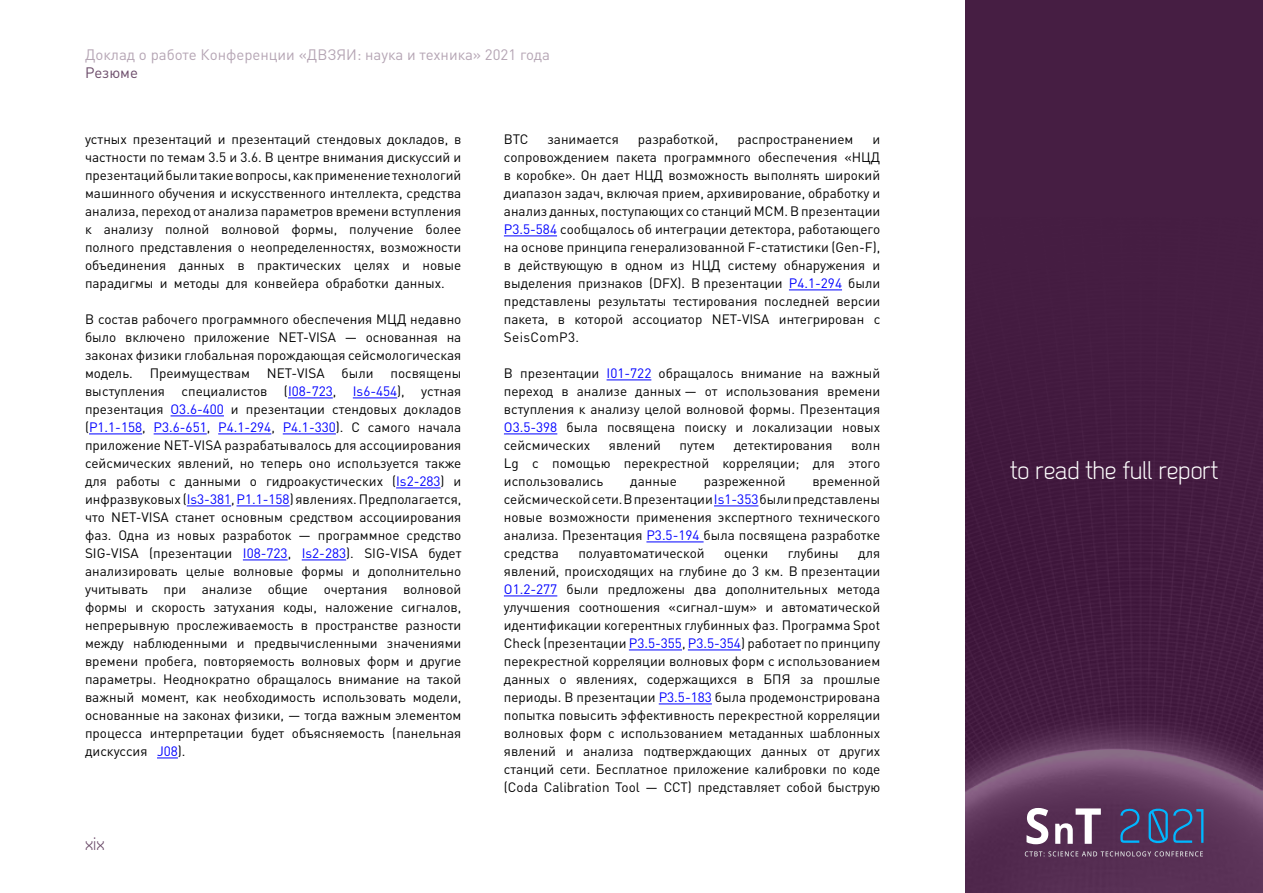
<style>
.page{position:relative;width:1263px;height:893px;background:#fff}
.page>*{position:absolute;margin:0;border:0;box-sizing:border-box;transform-origin:0 0}
.t1{font:25.5px "Dekar";color:#fff}
.t2{font:18px "Dekar";color:#6b4b69}
.t3{font:15px "DIN Pro";color:#b5a5b4}
.t4{font:15px "DIN Pro";color:#6b4b69}
.t5{font:13.5px/18px "DIN Pro";color:#000;text-align:justify}
.s1{color:#00f}
</style>
<div class="page">
<div style="left:965px;top:0;width:298px;height:893px;background:#461e43"></div>
<img style="left:966px;top:462px;width:297px;height:431px">
<svg style="left:1026px;top:808px;width:22px;height:36px"></svg>
<svg style="left:1055px;top:808px;width:46px;height:36px"></svg>
<svg style="left:1025px;top:851px;width:178px;height:5px"></svg>
<svg style="left:1120px;top:808px;width:19px;height:35px"></svg>
<svg style="left:1148px;top:806px;width:55px;height:39px;background:#43507d"></svg>
<hr style="left:288px;top:398px;width:45px;height:1px;background:#00f">
<hr style="left:353px;top:398px;width:44px;height:1px;background:#00f">
<hr style="left:171px;top:416px;width:53px;height:1px;background:#00f">
<hr style="left:89px;top:434px;width:53px;height:1px;background:#00f">
<hr style="left:154px;top:434px;width:53px;height:1px;background:#00f">
<hr style="left:218px;top:434px;width:53px;height:1px;background:#00f">
<hr style="left:283px;top:434px;width:53px;height:1px;background:#00f">
<hr style="left:396px;top:488px;width:45px;height:1px;background:#00f">
<hr style="left:187px;top:506px;width:44px;height:1px;background:#00f">
<hr style="left:236px;top:506px;width:54px;height:1px;background:#00f">
<hr style="left:243px;top:560px;width:45px;height:1px;background:#00f">
<hr style="left:302px;top:560px;width:44px;height:1px;background:#00f">
<svg style="left:157px;top:758px;width:21px;height:1px"></svg>
<hr style="left:504px;top:236px;width:53px;height:1px;background:#00f">
<hr style="left:789px;top:290px;width:53px;height:1px;background:#00f">
<hr style="left:607px;top:380px;width:44px;height:1px;background:#00f">
<hr style="left:504px;top:434px;width:53px;height:1px;background:#00f">
<hr style="left:714px;top:506px;width:44px;height:1px;background:#00f">
<hr style="left:646px;top:542px;width:58px;height:1px;background:#00f">
<hr style="left:504px;top:596px;width:53px;height:1px;background:#00f">
<hr style="left:629px;top:650px;width:53px;height:1px;background:#00f">
<hr style="left:688px;top:650px;width:53px;height:1px;background:#00f">
<hr style="left:659px;top:704px;width:53px;height:1px;background:#00f">
<p class="t3" style="left:85px;top:43px;width:466px">Доклад о работе Конференции «ДВЗЯИ: наука и техника» 2021 года</p>
<p class="t4" style="left:85px;top:61px;width:55px">Резюме</p>
<p class="t5" style="left:85px;top:129px;width:378px">устных презентаций и презентаций стендовых докладов, в частности по темам 3.5 и 3.6. В центре внимания дискуссий и презентаций были такие вопросы, как применение технологий машинного обучения и искусственного интеллекта, средства анализа, переход от анализа параметров времени вступления к анализу полной волновой формы, получение более полного представления о неопределенностях, возможности объединения данных в практических целях и новые парадигмы и методы для конвейера обработки данных.</p>
<p class="t5" style="left:85px;top:309px;width:378px">В состав рабочего программного обеспечения МЦД недавно было включено приложение NET-VISA — основанная на законах физики глобальная порождающая сейсмологическая модель.</p>
<p class="t5" style="left:150px;top:363px;width:102px">Преимуществам</p>
<p class="t5" style="left:267px;top:363px;width:59px">NET-VISA</p>
<p class="t5" style="left:341px;top:363px;width:34px">были</p>
<p class="t5" style="left:85px;top:363px;width:378px;text-indent:305px">посвящены выступления специалистов (<span class="s1">I08-723</span>, <span class="s1">Is6-454</span>), устная презентация <span class="s1">O3.6-400</span> и презентации стендовых докладов (<span class="s1">P1.1-158</span>, <span class="s1">P3.6-651</span>, <span class="s1">P4.1-294</span>, <span class="s1">P4.1-330</span>). С самого начала приложение NET-VISA разрабатывалось для ассоциирования сейсмических явлений, но теперь оно используется также для работы с данными о гидроакустических (<span class="s1">Is2-283</span>) и инфразвуковых (<span class="s1">Is3-381</span>, <span class="s1">P1.1-158</span>) явлениях. Предполагается, что NET-VISA станет основным средством ассоциирования фаз. Одна из новых разработок — программное средство SIG-VISA (презентации <span class="s1">I08-723</span>, <span class="s1">Is2-283</span>). SIG-VISA будет анализировать целые волновые формы и дополнительно учитывать при анализе общие очертания волновой формы и скорость затухания коды, наложение сигналов, непрерывную прослеживаемость в пространстве разности между наблюденными и предвычисленными значениями времени пробега, повторяемость волновых форм и другие параметры. Неоднократно обращалось внимание на такой важный момент, как необходимость использовать модели, основанные на законах физики, — тогда важным элементом процесса интерпретации будет объясняемость (панельная дискуссия <span class="s1">J08</span>).</p>
<h2 class="t2" style="left:85px;top:835px;width:21px">xix</h2>
<p class="t5" style="left:504px;top:129px;width:26px">ВТС</p>
<p class="t5" style="left:547px;top:129px;width:73px">занимается</p>
<p class="t5" style="left:638px;top:129px;width:82px">разработкой,</p>
<p class="t5" style="left:737px;top:129px;width:118px">распространением</p>
<p class="t5" style="left:504px;top:129px;width:378px;text-indent:369px">и сопровождением пакета программного обеспечения «НЦД в коробке». Он дает НЦД возможность выполнять широкий диапазон задач, включая прием, архивирование, обработку и анализ данных, поступающих со станций МСМ. В презентации <span class="s1">P3.5-584</span> сообщалось об интеграции детектора, работающего на основе принципа генерализованной F-статистики (Gen-F), в действующую в одном из НЦД систему обнаружения и выделения признаков (DFX). В презентации <span class="s1">P4.1-294</span> были представлены результаты тестирования последней версии пакета, в которой ассоциатор NET-VISA интегрирован с SeisComP3.</p>
<p class="t5" style="left:504px;top:363px;width:378px">В презентации <span class="s1">I01-722</span> обращалось внимание на важный переход в анализе данных — от использования времени вступления к анализу целой волновой формы. Презентация <span class="s1">O3.5-398</span> была посвящена поиску и локализации новых сейсмических</p>
<p class="t5" style="left:609px;top:435px;width:54px">явлений</p>
<p class="t5" style="left:680px;top:435px;width:37px">путем</p>
<p class="t5" style="left:734px;top:435px;width:100px">детектирования</p>
<p class="t5" style="left:504px;top:435px;width:378px;text-indent:347px">волн Lg с помощью перекрестной корреляции; для этого использовались</p>
<p class="t5" style="left:504px;top:471px;width:378px;text-indent:308px">временной сейсмической сети. В презентации <span class="s1">Is1-353</span> были представлены новые возможности применения экспертного технического анализа. Презентация <span class="s1">P3.5-194</span> была посвящена разработке средства</p>
<p class="t5" style="left:630px;top:471px;width:48px">данные</p>
<p class="t5" style="left:704px;top:471px;width:83px">разреженной</p>
<p class="t5" style="left:578px;top:543px;width:128px">полуавтоматической</p>
<p class="t5" style="left:724px;top:543px;width:46px">оценки</p>
<p class="t5" style="left:788px;top:543px;width:52px">глубины</p>
<p class="t5" style="left:504px;top:543px;width:378px;text-indent:354px">для явлений, происходящих на глубине до 3 км. В презентации <span class="s1">O1.2-277</span> были предложены два дополнительных метода улучшения соотношения «сигнал-шум» и автоматической идентификации когерентных глубинных фаз. Программа Spot Check (презентации <span class="s1">P3.5-355</span>, <span class="s1">P3.5-354</span>) работает по принципу перекрестной корреляции волновых форм с использованием данных о явлениях, содержащихся в БПЯ за прошлые периоды. В презентации <span class="s1">P3.5-183</span> была продемонстрирована попытка повысить эффективность перекрестной корреляции волновых форм с использованием метаданных шаблонных явлений и анализа подтверждающих данных от других станций сети. Бесплатное приложение калибровки по коде (Coda Calibration Tool — CCT) представляет собой быструю</p>
<h1 class="t1" style="left:1010px;top:458px;width:209px">to read the full report</h1>
</div>
